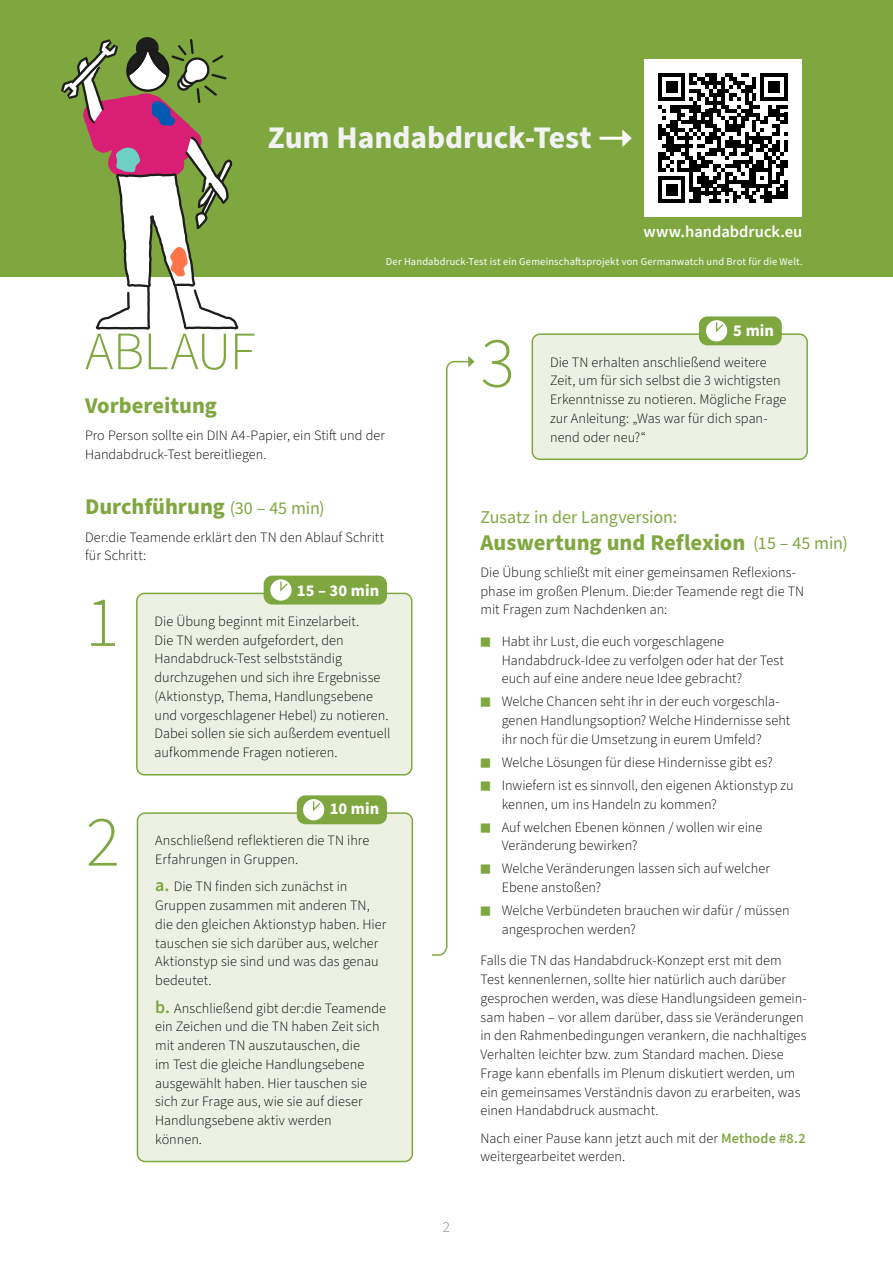
<style>
.page{position:relative;width:893px;height:1263px;background:#fff}
.page>*{position:absolute;margin:0;border:0;box-sizing:border-box;transform-origin:0 0}
.MT_-_Durchführung{font:300 72px "Source Sans Pro";color:#7fa740}
.MT_-_Ablauf___Varian{font:300 54px "Source Sans Pro";letter-spacing:-.015em;color:#7fa740}
.MT_-_Phase{font:700 31.5px "Source Sans Pro";letter-spacing:-.005em;color:#f2f2f2}
.MT_-_Ablauf___Varian-2{font:700 22.5px "Source Sans Pro";color:#7fa740}
.MT_-_Ablauf___Varian-3{font:18px "Source Sans Pro";letter-spacing:-.005em;color:#7fa740}
.MT_-_Autorenzeile{font:600 16.5px "Source Sans Pro";color:#fff}
.MT_-_Phase-2{font:700 16.5px "Source Sans Pro";letter-spacing:.005em;color:#fff}
.t1{font:300 15px "Source Sans Pro";color:#7e7e7d}
.MT_-_Fließtext{font:300 14.25px/18.8px "Source Sans Pro";color:#000}
.MT_-_Autorenzeile-2{font:10.5px "Source Sans Pro";letter-spacing:.015em;color:#fff}
.s1{font-weight:400;font-size:18px}
.s2{font-weight:600;font-size:18px;color:#7fa740}
.s3{font-weight:400;font-size:11.4px;color:#7fa740}
.s4{font-weight:600;color:#7fa740}
</style>
<div class="page">
<div style="left:0;top:0;width:893px;height:276px;background:#7fa740"></div>
<svg style="left:61px;top:37px;width:178px;height:293px"></svg>
<div style="left:645px;top:60px;width:157px;height:157px;background:#fff"></div>
<svg style="left:658px;top:73px;width:130px;height:130px"></svg>
<svg style="left:432px;top:356px;width:43px;height:600px"></svg>
<div style="left:137px;top:813px;width:275px;height:348px;background:#ecf1e3;border-radius:8px"></div>
<div style="left:137px;top:812px;width:276px;height:350px;border:2px solid #7fa740;border-radius:8px"></div>
<div style="left:137px;top:593px;width:275px;height:182px;background:#ecf1e3;border-radius:8px"></div>
<div style="left:136px;top:593px;width:276px;height:182px;border:2px solid #7fa740;border-radius:8px"></div>
<div style="left:264px;top:576px;width:123px;height:28px;background:#7fa740;border-radius:9px"></div>
<svg style="left:270px;top:579px;width:22px;height:22px"></svg>
<div style="left:297px;top:795px;width:90px;height:29px;background:#7fa740;border-radius:9px"></div>
<svg style="left:303px;top:799px;width:21px;height:21px"></svg>
<div style="left:532px;top:334px;width:275px;height:125px;background:#ecf1e3;border-radius:8px"></div>
<div style="left:531px;top:333px;width:277px;height:127px;border:2px solid #7fa740;border-radius:8px"></div>
<div style="left:699px;top:316px;width:83px;height:29px;background:#7fa740;border-radius:9px"></div>
<svg style="left:706px;top:320px;width:21px;height:21px"></svg>
<hr style="left:600px;top:137px;width:25px;height:3px;background:#fff">
<svg style="left:622px;top:129px;width:10px;height:18px"></svg>
<p class="MT_-_Phase" style="left:268px;top:116px;width:325px">Zum Handabdruck-Test</p>
<p class="MT_-_Autorenzeile" style="left:643px;top:221px;width:160px">www.handabdruck.eu</p>
<p class="MT_-_Autorenzeile-2" style="left:386px;top:255px;width:418px">Der Handabdruck-Test ist ein Gemeinschaftsprojekt von Germanwatch und Brot für die Welt.</p>
<p class="MT_-_Ablauf___Varian" style="left:85px;top:315px;width:172px">ABLAUF</p>
<p class="MT_-_Ablauf___Varian-2" style="left:85px;top:390px;width:133px">Vorbereitung</p>
<p class="MT_-_Fließtext" style="left:85px;top:426px;width:301px">Pro Person sollte ein DIN A4-Papier, ein Stift und der<br>Handabdruck-Test bereitliegen.</p>
<p class="MT_-_Ablauf___Varian-2" style="left:85px;top:492px;width:241px">Durchführung <span class="s1">(30 – 45 min)</span></p>
<p class="MT_-_Fließtext" style="left:85px;top:528px;width:301px">Der:die Teamende erklärt den TN den Ablauf Schritt für Schritt:</p>
<p class="MT_-_Durchführung" style="left:85px;top:574px;width:36px">1</p>
<p class="MT_-_Durchführung" style="left:86px;top:793px;width:36px">2</p>
<p class="MT_-_Phase-2" style="left:297px;top:579px;width:84px">15 – 30 min</p>
<p class="MT_-_Fließtext" style="left:155px;top:612px;width:237px">Die Übung beginnt mit Einzelarbeit.<br>Die TN werden aufgefordert, den Handabdruck-Test selbstständig durchzugehen und sich ihre Ergebnisse (Aktionstyp, Thema, Handlungsebene und vorgeschlagener Hebel) zu notieren.<br>Dabei sollen sie sich außerdem eventuell aufkommende Fragen notieren.</p>
<p class="MT_-_Phase-2" style="left:330px;top:797px;width:51px">10 min</p>
<p class="MT_-_Fließtext" style="left:155px;top:832px;width:215px">Anschließend reflektieren die TN ihre<br>Erfahrungen in Gruppen.</p>
<p class="MT_-_Fließtext" style="left:155px;top:878px;width:233px"><span class="s2">a.</span> Die TN finden sich zunächst in<br>Gruppen zusammen mit anderen TN, die den gleichen Aktionstyp haben. Hier tauschen sie sich darüber aus, welcher<br>Aktionstyp sie sind und was das genau bedeutet.</p>
<p class="MT_-_Fließtext" style="left:155px;top:999px;width:232px"><span class="s2">b.</span> Anschließend gibt der:die Teamende ein Zeichen und die TN haben Zeit sich mit anderen TN auszutauschen, die<br>im Test die gleiche Handlungsebene ausgewählt haben. Hier tauschen sie sich zur Frage aus, wie sie auf dieser<br>Handlungsebene aktiv werden<br>können.</p>
<p class="t1" style="left:443px;top:1217px;width:9px">2</p>
<p class="MT_-_Durchführung" style="left:480px;top:315px;width:36px">3</p>
<p class="MT_-_Phase-2" style="left:733px;top:320px;width:42px">5 min</p>
<p class="MT_-_Fließtext" style="left:550px;top:353px;width:238px">Die TN erhalten anschließend weitere Zeit, um für sich selbst die 3 wichtigsten Erkenntnisse zu notieren. Mögliche Frage zur Anleitung: „Was war für dich span&shy;nend oder neu?“</p>
<p class="MT_-_Ablauf___Varian-3" style="left:480px;top:505px;width:198px">Zusatz in der Langversion:</p>
<p class="MT_-_Ablauf___Varian-2" style="left:480px;top:527px;width:266px">Auswertung und Reflexion</p>
<p class="MT_-_Fließtext" style="left:480px;top:563px;width:325px">Die Übung schließt mit einer gemeinsamen Reflexions&shy;phase im großen Plenum. Die:der Teamende regt die TN mit Fragen zum Nachdenken an:</p>
<p class="MT_-_Fließtext" style="left:502px;top:632px;width:284px;text-indent:-21px"><span class="s3">■</span> Habt ihr Lust, die euch vorgeschlagene<br>Handabdruck-Idee zu verfolgen oder hat der Test euch auf eine andere neue Idee gebracht?</p>
<p class="MT_-_Fließtext" style="left:502px;top:693px;width:290px;text-indent:-21px"><span class="s3">■</span> Welche Chancen seht ihr in der euch vorgeschla&shy;genen Handlungsoption? Welche Hindernisse seht ihr noch für die Umsetzung in eurem Umfeld?</p>
<p class="MT_-_Fließtext" style="left:480px;top:753px;width:294px"><span class="s3">■</span> Welche Lösungen für diese Hindernisse gibt es?</p>
<p class="MT_-_Fließtext" style="left:502px;top:776px;width:293px;text-indent:-21px"><span class="s3">■</span> Inwiefern ist es sinnvoll, den eigenen Aktionstyp zu kennen, um ins Handeln zu kommen?</p>
<p class="MT_-_Fließtext" style="left:502px;top:818px;width:262px;text-indent:-21px"><span class="s3">■</span> Auf welchen Ebenen können / wollen wir eine<br>Veränderung bewirken?</p>
<p class="MT_-_Fließtext" style="left:502px;top:860px;width:270px;text-indent:-21px"><span class="s3">■</span> Welche Veränderungen lassen sich auf welcher<br>Ebene anstoßen?</p>
<p class="MT_-_Fließtext" style="left:502px;top:901px;width:289px;text-indent:-21px"><span class="s3">■</span> Welche Verbündeten brauchen wir dafür / müssen angesprochen werden?</p>
<p class="MT_-_Fließtext" style="left:480px;top:952px;width:328px">Falls die TN das Handabdruck-Konzept erst mit dem Test kennenlernen, sollte hier natürlich auch darüber gesprochen werden, was diese Handlungsideen gemein&shy;sam haben – vor allem darüber, dass sie Veränderungen in den Rahmenbedingungen verankern, die nachhaltiges Verhalten leichter bzw. zum Standard machen. Diese Frage kann ebenfalls im Plenum diskutiert werden, um ein gemeinsames Verständnis davon zu erarbeiten, was einen Handabdruck ausmacht.</p>
<p class="MT_-_Fließtext" style="left:480px;top:1129px;width:327px">Nach einer Pause kann jetzt auch mit der <span class="s4">Methode #8.2 </span>weitergearbeitet werden.</p>
<p class="MT_-_Ablauf___Varian-3" style="left:753px;top:532px;width:96px">(15 – 45 min)</p>
</div>
